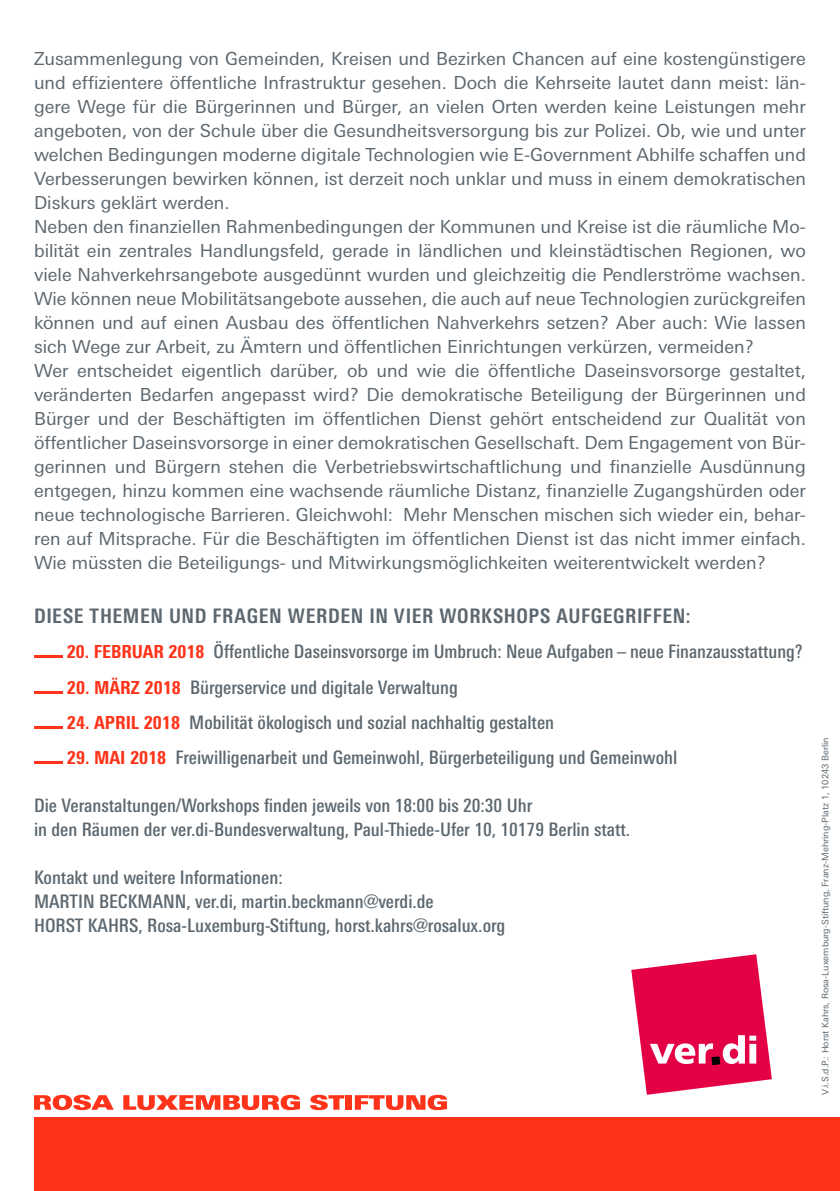
<style>
.page{position:relative;width:840px;height:1191px;background:#fff}
.page>*{position:absolute;margin:0;border:0;box-sizing:border-box;transform-origin:0 0}
.t1{font:700 condensed 20px "Linotype Univers";letter-spacing:.035em;color:#5c676f}
.t2{font:500 condensed 18.6px/24px "Linotype Univers";color:#5c676f}
.t3{font:18px/24px "Linotype Univers Basic";color:#5c676f}
.t4{font:9px "Linotype Univers Basic";color:#5c676f}
.s1{font-weight:800;font-size:18px;color:#ff3319}
</style>
<div class="page">
<hr style="left:34px;top:655px;width:28px;height:3px;background:#ff3319">
<hr style="left:34px;top:691px;width:28px;height:2px;background:#ff3319">
<hr style="left:34px;top:726px;width:28px;height:3px;background:#ff3319">
<hr style="left:34px;top:761px;width:28px;height:3px;background:#ff3319">
<svg style="left:34px;top:1094px;width:80px;height:16px"></svg>
<svg style="left:123px;top:1094px;width:177px;height:16px"></svg>
<svg style="left:310px;top:1094px;width:34px;height:16px"></svg>
<div style="left:345px;top:1095px;width:7px;height:14px;background:#ff3319"></div>
<svg style="left:354px;top:1094px;width:93px;height:16px"></svg>
<div style="left:34px;top:1117px;width:805px;height:74px;background:#ff3319"></div>
<svg style="left:631px;top:954px;width:140px;height:140px"></svg>
<p class="t3" style="left:34px;top:47px;width:773px">Zusammenlegung von Gemeinden, Kreisen und Bezirken Chancen auf eine kostengünstigere und effizientere öffentliche Infrastruktur gesehen. Doch die Kehrseite lautet dann meist: län&shy;gere Wege für die Bürgerinnen und Bürger, an vielen Orten werden keine Leistungen mehr angeboten, von der Schule über die Gesundheitsversorgung bis zur Polizei. Ob, wie und unter welchen Bedingungen moderne digitale Technologien wie E-Government Abhilfe schaffen und Verbesserungen bewirken können, ist derzeit noch unklar und muss in einem demokratischen Diskurs geklärt werden.<br>Neben den finanziellen Rahmenbedingungen der Kommunen und Kreise ist die räumliche Mo&shy;bilität ein zentrales Handlungsfeld, gerade in ländlichen und kleinstädtischen Regionen, wo viele Nahverkehrsangebote ausgedünnt wurden und gleichzeitig die Pendlerströme wachsen.<br>Wie können neue Mobilitätsangebote aussehen, die auch auf neue Technologien zurückgreifen können und auf einen Ausbau des öffentlichen Nahverkehrs setzen? Aber auch: Wie lassen sich Wege zur Arbeit, zu Ämtern und öffentlichen Einrichtungen verkürzen, vermeiden?<br>Wer entscheidet eigentlich darüber, ob und wie die öffentliche Daseinsvorsorge gestaltet, veränderten Bedarfen angepasst wird? Die demokratische Beteiligung der Bürgerinnen und Bürger und der Beschäftigten im öffentlichen Dienst gehört entscheidend zur Qualität von öffentlicher Daseinsvorsorge in einer demokratischen Gesellschaft. Dem Engagement von Bür&shy;gerinnen und Bürgern stehen die Verbetriebswirtschaftlichung und finanzielle Ausdünnung entgegen, hinzu kommen eine wachsende räumliche Distanz, finanzielle Zugangshürden oder neue technologische Barrieren. Gleichwohl: Mehr Menschen mischen sich wieder ein, behar&shy;ren auf Mitsprache. Für die Beschäftigten im öffentlichen Dienst ist das nicht immer einfach.<br>Wie müssten die Beteiligungs- und Mitwirkungsmöglichkeiten weiterentwickelt werden?</p>
<p class="t1" style="left:34px;top:604px;width:657px">DIESE THEMEN UND FRAGEN WERDEN IN VIER WORKSHOPS AUFGEGRIFFEN:</p>
<p class="t2" style="left:67px;top:639px;width:736px"><span class="s1">20. FEBRUAR 2018</span> Öffentliche Daseinsvorsorge im Umbruch: Neue Aufgaben – neue Finanzausstattung?</p>
<p class="t2" style="left:67px;top:675px;width:392px"><span class="s1">20. MÄRZ 2018</span> Bürgerservice und digitale Verwaltung</p>
<p class="t2" style="left:67px;top:710px;width:488px"><span class="s1">24. APRIL 2018</span> Mobilität ökologisch und sozial nachhaltig gestalten</p>
<p class="t2" style="left:67px;top:745px;width:611px"><span class="s1">29. MAI 2018</span> Freiwilligenarbeit und Gemeinwohl, Bürgerbeteiligung und Gemeinwohl</p>
<p class="t2" style="left:34px;top:793px;width:597px">Die Veranstaltungen/Workshops finden jeweils von 18:00 bis 20:30 Uhr<br>in den Räumen der ver.di-Bundesverwaltung, Paul-Thiede-Ufer 10, 10179 Berlin statt.</p>
<p class="t2" style="left:34px;top:865px;width:472px">Kontakt und weitere Informationen:<br>MARTIN BECKMANN, ver.di, martin.beckmann@verdi.de<br>HORST KAHRS, Rosa-Luxemburg-Stiftung, horst.kahrs@rosalux.org</p>
<p class="t4" style="left:819px;top:1094px;width:359px;rotate:-90deg">V.i.S.d.P.: Horst Kahrs, Rosa-Luxemburg-Stiftung, Franz-Mehring-Platz 1, 10243 Berlin</p>
</div>
